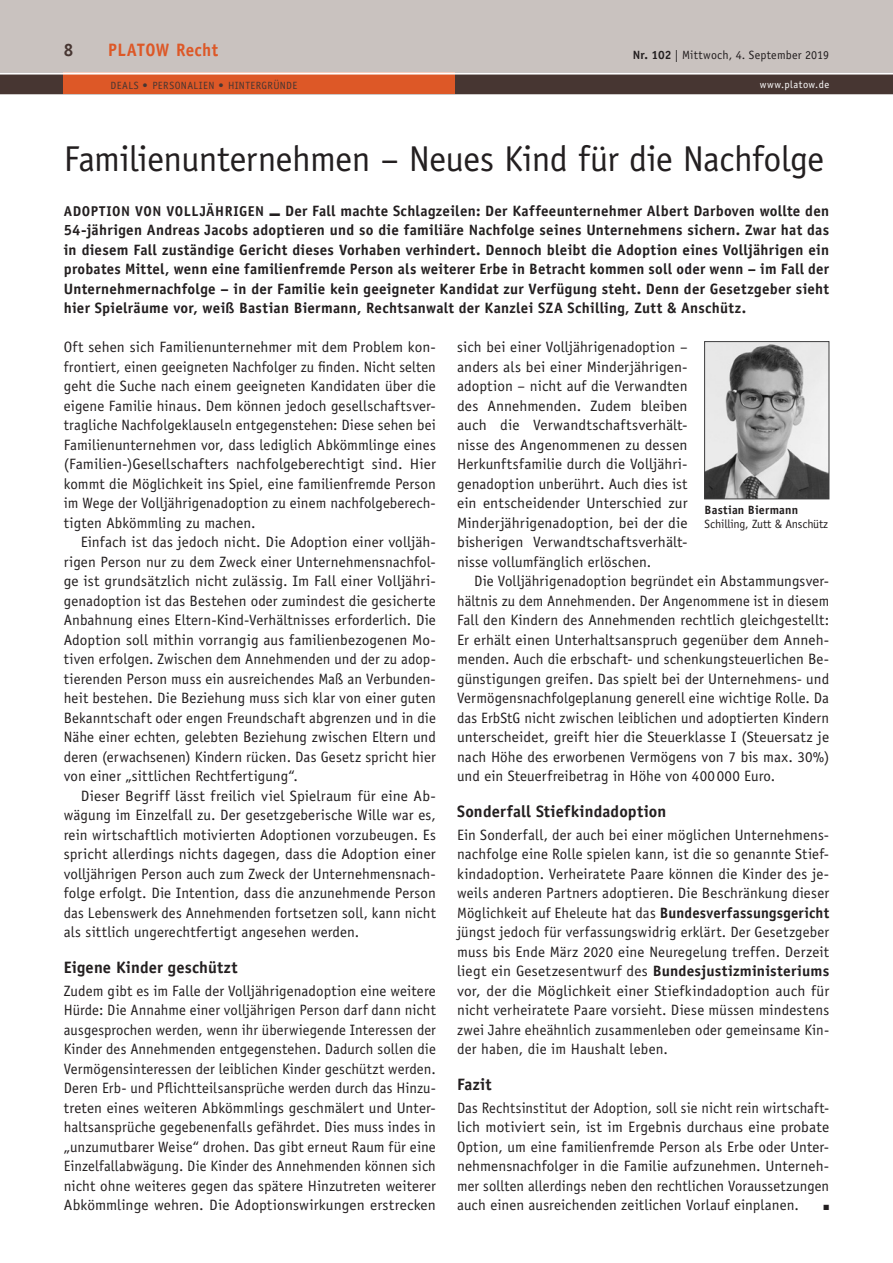
<style>
.page{position:relative;width:893px;height:1263px;background:#fff}
.page>*{position:absolute;margin:0;border:0;box-sizing:border-box;transform-origin:0 0}
._02_Headline_Seite_3{font:36px "Officina Sans Std";letter-spacing:-.015em;color:#231f20}
.t1{font:700 18px "Officina Sans Std";letter-spacing:.02em;color:#dd5827;scale:.95 1}
.t2{font:700 18px "Officina Sans Std";color:#473632;scale:.95 1}
._07_Zwischenhead_Bal{font:700 16.5px "Officina Sans Std";letter-spacing:.01em;color:#231f20}
._05_Fließtext{font:15px/19.5px "Officina Sans Std";letter-spacing:.005em;color:#231f20;text-align:justify}
._06_Fließtext_Einzug{font:15px/19.5px "Officina Sans Std";letter-spacing:.005em;color:#231f20;text-align:justify}
._05_Fließtext-2{font:700 15px/19.5px "Officina Sans Std";letter-spacing:.02em;color:#231f20;text-align:justify}
._20_Kasten_Kopf{font:12px "Officina Sans Std";letter-spacing:.015em;color:#231f20}
._30_Tabelle_Fließtex{font:12px "Officina Sans Std";letter-spacing:-.01em;color:#231f20}
._30_Tabelle_Kopf{font:700 12px "Officina Sans Std";letter-spacing:.015em;color:#231f20}
.t3{font:10.5px "Officina Sans Std";letter-spacing:.035em;color:#473632}
.t4{font:10.5px "Officina Sans Std";letter-spacing:.045em;color:#fff}
._05_Fließtext-3{font:7.5px "Zapf Dingbats";color:#231f20}
.s1{font-weight:700}
.s2{font-size:14.25px}
</style>
<div class="page">
<div style="left:0;top:0;width:893px;height:72px;background:#c9c2bf"></div>
<div style="left:0;top:72px;width:893px;height:22px;background:#473632"></div>
<hr style="left:0;top:94px;width:893px;height:1px;background:#473632">
<div style="left:64px;top:73px;width:391px;height:21px;background:#dd5827"></div>
<hr style="left:0;top:72px;width:893px;height:3px;background:#fff">
<img style="left:706px;top:343px;width:121px;height:154px">
<div style="left:704px;top:341px;width:125px;height:158px;border:1px solid #3e3e3f"></div>
<p class="t2" style="left:64px;top:39px;width:12px">8</p>
<p class="t1" style="left:108px;top:39px;width:117px">PLATOW Recht</p>
<p class="t3" style="left:111px;top:79px;width:188px">DEALS <span class="s1">•</span> PERSONALIEN <span class="s1">•</span> HINTERGRÜNDE</p>
<p class="_20_Kasten_Kopf" style="left:633px;top:47px;width:198px"><span class="s1">Nr. 102</span> | Mittwoch, 4. September 2019</p>
<p class="t4" style="left:760px;top:79px;width:71px">www.platow.de</p>
<p class="_02_Headline_Seite_3" style="left:64px;top:137px;width:762px">Familienunternehmen – Neues Kind für die Nachfolge</p>
<p class="_05_Fließtext-2" style="left:64px;top:201px;width:767px"><span class="s2">ADOPTION VON VOLLJÄHRIGEN</span> ■ Der Fall machte Schlagzeilen: Der Kaffeeunternehmer Albert Darboven wollte den 54-jährigen Andreas Jacobs adoptieren und so die familiäre Nachfolge seines Unternehmens sichern. Zwar hat das in diesem Fall zuständige Gericht dieses Vorhaben verhindert. Dennoch bleibt die Adoption eines Volljährigen ein probates Mittel, wenn eine familienfremde Person als weiterer Erbe in Betracht kommen soll oder wenn – im Fall der Unternehmernachfolge – in der Familie kein geeigneter Kandidat zur Verfügung steht. Denn der Gesetzgeber sieht hier Spielräume vor, weiß Bastian Biermann, Rechtsanwalt der Kanzlei SZA Schilling, Zutt &amp; Anschütz.</p>
<p class="_05_Fließtext" style="left:64px;top:338px;width:374px">Oft sehen sich Familienunternehmer mit dem Problem kon&shy;frontiert, einen geeigneten Nachfolger zu finden. Nicht selten geht die Suche nach einem geeigneten Kandidaten über die eigene Familie hinaus. Dem können jedoch gesellschaftsver&shy;tragliche Nachfolgeklauseln entgegenstehen: Diese sehen bei Familienunternehmen vor, dass lediglich Abkömmlinge eines (Familien-)Gesellschafters nachfolgeberechtigt sind. Hier kommt die Möglichkeit ins Spiel, eine familienfremde Person im Wege der Volljährigenadoption zu einem nachfolgeberech&shy;tigten Abkömmling zu machen.</p>
<p class="_06_Fließtext_Einzug" style="left:64px;top:533px;width:374px;text-indent:17px">Einfach ist das jedoch nicht. Die Adoption einer volljäh&shy;rigen Person nur zu dem Zweck einer Unternehmensnachfol&shy;ge ist grundsätzlich nicht zulässig. Im Fall einer Volljähri&shy;genadoption ist das Bestehen oder zumindest die gesicherte Anbahnung eines Eltern-Kind-Verhältnisses erforderlich. Die Adoption soll mithin vorrangig aus familienbezogenen Mo&shy;tiven erfolgen. Zwischen dem Annehmenden und der zu adop&shy;tierenden Person muss ein ausreichendes Maß an Verbunden&shy;heit bestehen. Die Beziehung muss sich klar von einer guten Bekanntschaft oder engen Freundschaft abgrenzen und in die Nähe einer echten, gelebten Beziehung zwischen Eltern und deren (erwachsenen) Kindern rücken. Das Gesetz spricht hier von einer „sittlichen Rechtfertigung“.</p>
<p class="_06_Fließtext_Einzug" style="left:64px;top:786px;width:374px;text-indent:17px">Dieser Begriff lässt freilich viel Spielraum für eine Ab&shy;wägung im Einzelfall zu. Der gesetzgeberische Wille war es, rein wirtschaftlich motivierten Adoptionen vorzubeugen. Es spricht allerdings nichts dagegen, dass die Adoption einer volljährigen Person auch zum Zweck der Unternehmensnach&shy;folge erfolgt. Die Intention, dass die anzunehmende Person das Lebenswerk des Annehmenden fortsetzen soll, kann nicht als sittlich ungerechtfertigt angesehen werden.</p>
<p class="_07_Zwischenhead_Bal" style="left:64px;top:957px;width:175px">Eigene Kinder geschützt</p>
<p class="_05_Fließtext" style="left:64px;top:981px;width:374px">Zudem gibt es im Falle der Volljährigenadoption eine weitere Hürde: Die Annahme einer volljährigen Person darf dann nicht ausgesprochen werden, wenn ihr überwiegende Interessen der Kinder des Annehmenden entgegenstehen. Dadurch sollen die Vermögensinteressen der leiblichen Kinder geschützt werden.<br>Deren Erb- und Pflichtteilsansprüche werden durch das Hinzu&shy;treten eines weiteren Abkömmlings geschmälert und Unter&shy;haltsansprüche gegebenenfalls gefährdet. Dies muss indes in „unzumutbarer Weise“ drohen. Das gibt erneut Raum für eine Einzelfallabwägung. Die Kinder des Annehmenden können sich nicht ohne weiteres gegen das spätere Hinzutreten weiterer Abkömmlinge wehren. Die Adoptionswirkungen erstrecken</p>
<p class="_05_Fließtext" style="left:457px;top:338px;width:232px">sich bei einer Volljährigenadoption – anders als bei einer Minderjährigen&shy;adoption – nicht auf die Verwandten des Annehmenden. Zudem bleiben auch die Verwandtschaftsverhält&shy;nisse des Angenommenen zu dessen Herkunftsfamilie durch die Volljähri&shy;genadoption unberührt. Auch dies ist ein entscheidender Unterschied zur Minderjährigenadoption, bei der die bisherigen Verwandtschaftsverhält&shy;nisse vollumfänglich erlöschen.</p>
<p class="_06_Fließtext_Einzug" style="left:457px;top:572px;width:374px;text-indent:17px">Die Volljährigenadoption begründet ein Abstammungsver&shy;hältnis zu dem Annehmenden. Der Angenommene ist in diesem Fall den Kindern des Annehmenden rechtlich gleichgestellt:<br>Er erhält einen Unterhaltsanspruch gegenüber dem Anneh&shy;menden. Auch die erbschaft- und schenkungsteuerlichen Be&shy;günstigungen greifen. Das spielt bei der Unternehmens- und Vermögensnachfolgeplanung generell eine wichtige Rolle. Da das ErbStG nicht zwischen leiblichen und adoptierten Kindern unterscheidet, greift hier die Steuerklasse I (Steuersatz je nach Höhe des erworbenen Vermögens von 7 bis max. 30%) und ein Steuerfreibetrag in Höhe von 400 000 Euro.</p>
<p class="_07_Zwischenhead_Bal" style="left:457px;top:801px;width:211px">Sonderfall Stiefkindadoption</p>
<p class="_05_Fließtext" style="left:457px;top:825px;width:374px">Ein Sonderfall, der auch bei einer möglichen Unternehmens&shy;nachfolge eine Rolle spielen kann, ist die so genannte Stief&shy;kindadoption. Verheiratete Paare können die Kinder des je&shy;weils anderen Partners adoptieren. Die Beschränkung dieser Möglichkeit auf Eheleute hat das <span class="s1">Bundesverfassungsgericht </span>jüngst jedoch für verfassungswidrig erklärt. Der Gesetzgeber muss bis Ende März 2020 eine Neuregelung treffen. Derzeit liegt ein Gesetzesentwurf des <span class="s1">Bundesjustizministeriums </span>vor, der die Möglichkeit einer Stiefkindadoption auch für nicht verheiratete Paare vorsieht. Diese müssen mindestens zwei Jahre eheähnlich zusammenleben oder gemeinsame Kin&shy;der haben, die im Haushalt leben.</p>
<p class="_07_Zwischenhead_Bal" style="left:457px;top:1074px;width:36px">Fazit</p>
<p class="_05_Fließtext" style="left:457px;top:1098px;width:374px">Das Rechtsinstitut der Adoption, soll sie nicht rein wirtschaft&shy;lich motiviert sein, ist im Ergebnis durchaus eine probate Option, um eine familienfremde Person als Erbe oder Unter&shy;nehmensnachfolger in die Familie aufzunehmen. Unterneh&shy;mer sollten allerdings neben den rechtlichen Voraussetzungen auch einen ausreichenden zeitlichen Vorlauf einplanen.</p>
<p class="_30_Tabelle_Kopf" style="left:705px;top:503px;width:95px">Bastian Biermann</p>
<p class="_30_Tabelle_Fließtex" style="left:705px;top:517px;width:125px">Schilling, Zutt &amp; Anschütz</p>
<p class="_05_Fließtext-3" style="left:823px;top:1204px;width:7px">■</p>
</div>
